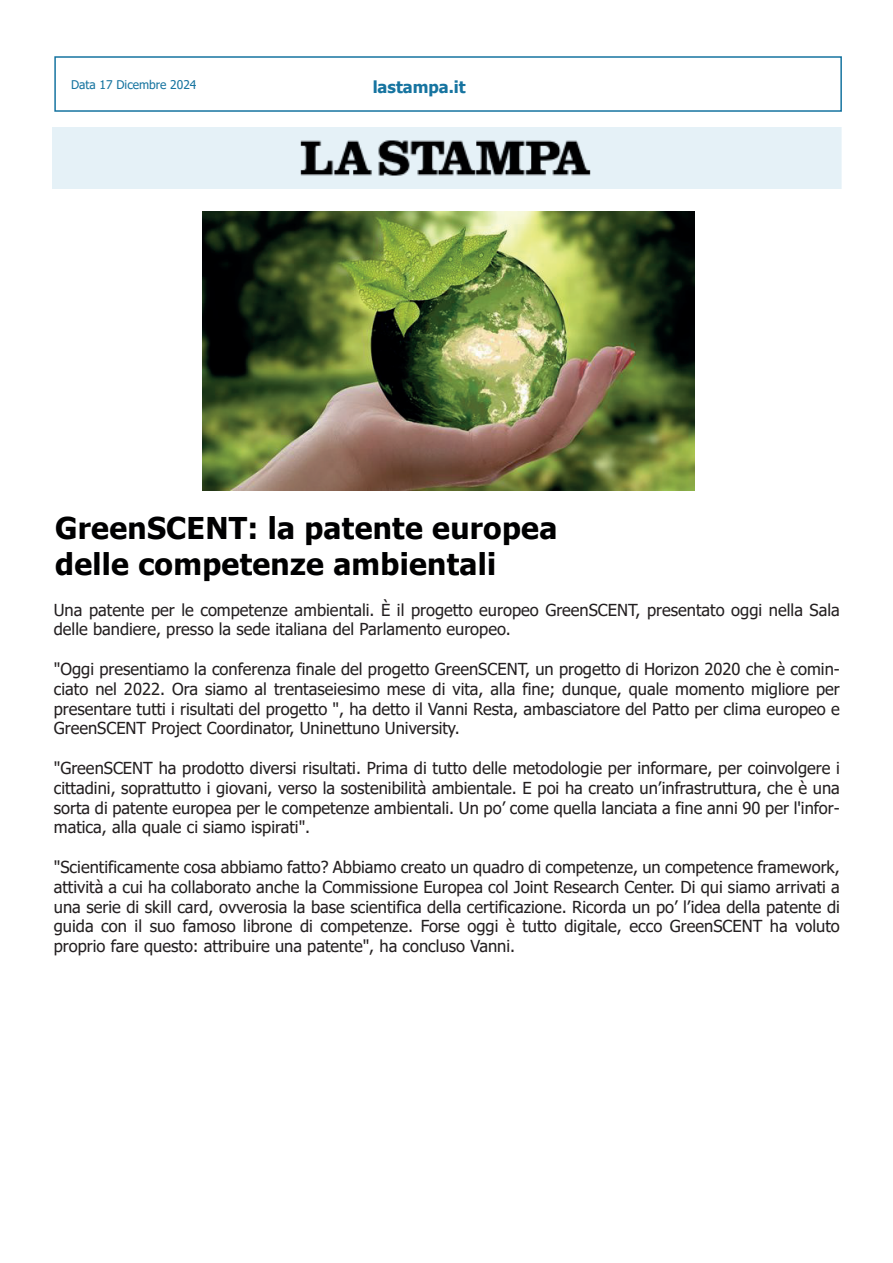
<style>
.page{position:relative;width:893px;height:1263px;background:#fff}
.page>*{position:absolute;margin:0;border:0;box-sizing:border-box;transform-origin:0 0}
.t1{font:700 30px/36px "Tahoma";letter-spacing:.01em;color:#000001}
.t2{font:16.5px/19.8px "Tahoma";color:#231f20;text-align:justify}
.t3{font:700 16.5px "Tahoma";color:#1674a0}
.t4{font:12px "Tahoma";color:#1674a0}
</style>
<div class="page">
<div style="left:54px;top:56px;width:788px;height:56px;border:2px solid #1674a0"></div>
<img style="left:52px;top:127px;width:790px;height:62px">
<img style="left:203px;top:212px;width:492px;height:278px">
<p class="t4" style="left:71px;top:77px;width:127px">Data 17 Dicembre 2024</p>
<p class="t3" style="left:373px;top:75px;width:95px">lastampa.it</p>
<h1 class="t1" style="left:55px;top:511px;width:503px">GreenSCENT: la patente europea delle competenze ambientali</h1>
<p class="t2" style="left:54px;top:601px;width:787px">Una patente per le competenze ambientali. È il progetto europeo GreenSCENT, presentato oggi nella Sala delle bandiere, presso la sede italiana del Parlamento europeo.</p>
<p class="t2" style="left:54px;top:660px;width:787px">"Oggi presentiamo la conferenza finale del progetto GreenSCENT, un progetto di Horizon 2020 che è comin&shy;ciato nel 2022. Ora siamo al trentaseiesimo mese di vita, alla fine; dunque, quale momento migliore per presentare tutti i risultati del progetto ", ha detto il Vanni Resta, ambasciatore del Patto per clima europeo e GreenSCENT Project Coordinator, Uninettuno University.</p>
<p class="t2" style="left:54px;top:759px;width:788px">"GreenSCENT ha prodotto diversi risultati. Prima di tutto delle metodologie per informare, per coinvolgere i cittadini, soprattutto i giovani, verso la sostenibilità ambientale. E poi ha creato un’infrastruttura, che è una sorta di patente europea per le competenze ambientali. Un po’ come quella lanciata a fine anni 90 per l'infor&shy;matica, alla quale ci siamo ispirati".</p>
<p class="t2" style="left:54px;top:858px;width:788px">"Scientificamente cosa abbiamo fatto? Abbiamo creato un quadro di competenze, un competence framework, attività a cui ha collaborato anche la Commissione Europea col Joint Research Center. Di qui siamo arrivati a una serie di skill card, ovverosia la base scientifica della certificazione. Ricorda un po’ l’idea della patente di guida con il suo famoso librone di competenze. Forse oggi è tutto digitale, ecco GreenSCENT ha voluto proprio fare questo: attribuire una patente", ha concluso Vanni.</p>
</div>
